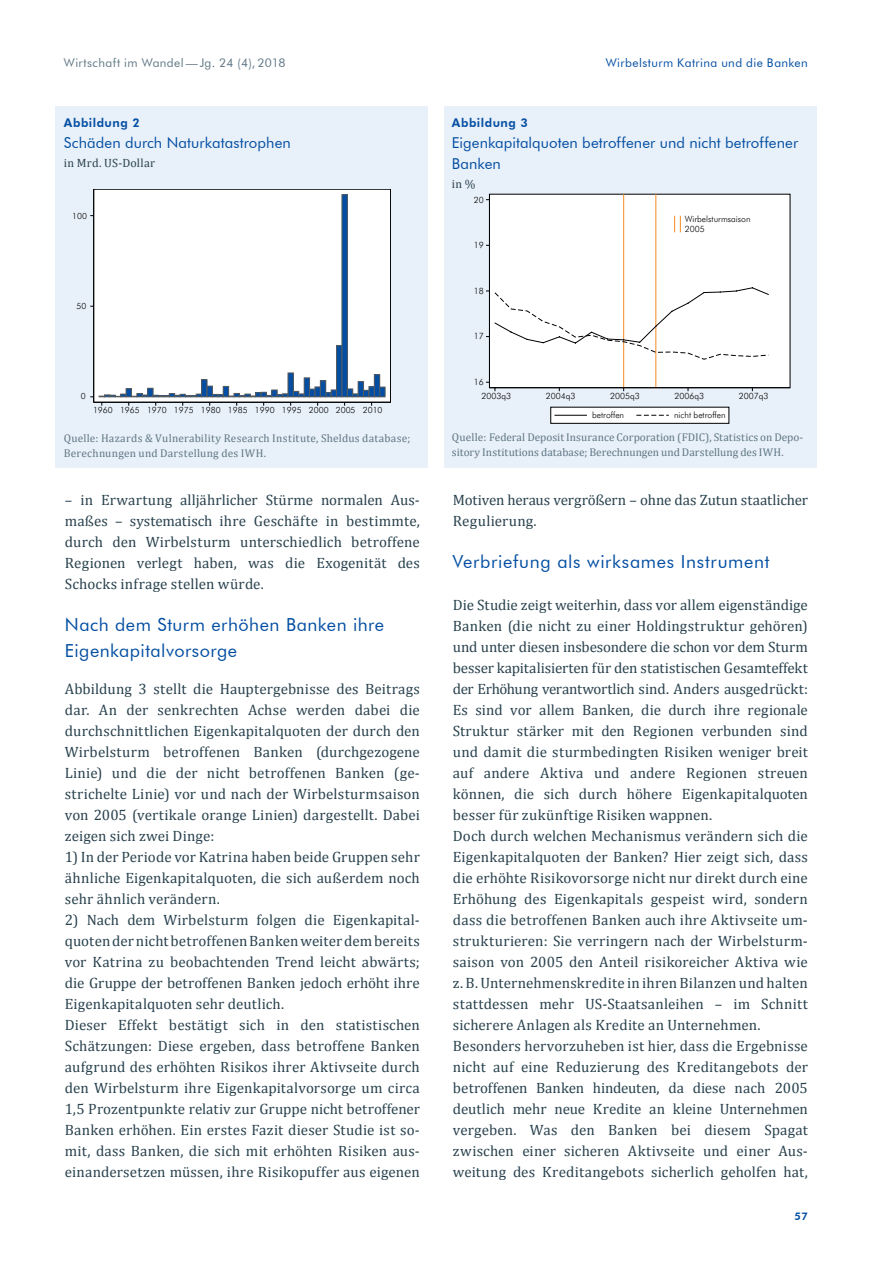
<style>
.page{position:relative;width:893px;height:1263px;background:#fff}
.page>*{position:absolute;margin:0;border:0;box-sizing:border-box;transform-origin:0 0}
.t1{font:18px/25.5px "Futura BT";letter-spacing:.03em;color:#034ea2}
.t2{font:15px/21px "Cambria";letter-spacing:.005em;color:#29424e;text-align:justify}
.t3{font:15px/21px "Futura BT";letter-spacing:.005em;color:#034ea2}
.t4{font:12px "Futura BT";letter-spacing:.035em;color:#5f7784}
.t5{font:12px "Futura BT";letter-spacing:.035em;color:#034ea2}
.t6{font:800 12px "Futura BT";letter-spacing:.045em;color:#034ea2}
.t7{font:12px "Cambria";letter-spacing:.025em;color:#29424e}
.t8{font:11.25px/15px "Cambria";letter-spacing:.01em;color:#5f7784}
.t9{font:800 10.5px "Futura BT";color:#034ea2}
.t10{font:300 8.7px/10.4px "Futura BT";color:#000}
.t11{font:300 8.55px "Futura BT";color:#000}
</style>
<div class="page">
<div style="left:55px;top:106px;width:372px;height:362px;background:#e8f0f9"></div>
<div style="left:94px;top:189px;width:297px;height:213px;background:#fff"></div>
<div style="left:93px;top:189px;width:298px;height:213px;border:1px solid #000"></div>
<svg style="left:126px;top:388px;width:6px;height:5px"></svg>
<svg style="left:148px;top:388px;width:5px;height:5px"></svg>
<svg style="left:202px;top:380px;width:5px;height:17px"></svg>
<svg style="left:207px;top:386px;width:5px;height:11px"></svg>
<svg style="left:223px;top:386px;width:6px;height:11px"></svg>
<svg style="left:288px;top:373px;width:5px;height:17px"></svg>
<svg style="left:304px;top:378px;width:6px;height:19px"></svg>
<svg style="left:309px;top:389px;width:6px;height:8px"></svg>
<svg style="left:315px;top:387px;width:5px;height:10px"></svg>
<svg style="left:320px;top:381px;width:6px;height:16px"></svg>
<svg style="left:326px;top:393px;width:5px;height:4px"></svg>
<svg style="left:331px;top:390px;width:5px;height:7px"></svg>
<svg style="left:336px;top:345px;width:6px;height:52px"></svg>
<svg style="left:342px;top:195px;width:5px;height:202px"></svg>
<svg style="left:347px;top:389px;width:6px;height:8px"></svg>
<svg style="left:353px;top:394px;width:5px;height:3px"></svg>
<svg style="left:358px;top:381px;width:6px;height:16px"></svg>
<div style="left:363px;top:390px;width:6px;height:7px;background:#545a5f"></div>
<svg style="left:369px;top:387px;width:5px;height:10px"></svg>
<svg style="left:374px;top:375px;width:6px;height:22px"></svg>
<svg style="left:380px;top:387px;width:5px;height:10px"></svg>
<hr style="left:93px;top:189px;width:1px;height:213px;background:#000">
<hr style="left:94px;top:402px;width:297px;height:1px;background:#000">
<svg style="left:90px;top:393px;width:112px;height:13px"></svg>
<svg style="left:209px;top:394px;width:14px;height:12px"></svg>
<svg style="left:229px;top:390px;width:75px;height:16px"></svg>
<svg style="left:364px;top:390px;width:8px;height:16px"></svg>
<div style="left:444px;top:106px;width:372px;height:362px;background:#e8f0f9"></div>
<div style="left:489px;top:194px;width:301px;height:194px;background:#fff"></div>
<hr style="left:655px;top:194px;width:1px;height:194px;background:#f68b1f">
<hr style="left:623px;top:194px;width:1px;height:194px;background:#f68b1f">
<hr style="left:489px;top:194px;width:1px;height:194px;background:#000">
<svg style="left:486px;top:287px;width:283px;height:73px"></svg>
<hr style="left:489px;top:387px;width:301px;height:1px;background:#000">
<div style="left:550px;top:407px;width:179px;height:17px;background:#fff;border:1px solid #000"></div>
<svg style="left:636px;top:415px;width:33px;height:1px"></svg>
<hr style="left:554px;top:415px;width:33px;height:1px;background:#000">
<svg style="left:674px;top:216px;width:7px;height:16px"></svg>
<p class="t4" style="left:64px;top:55px;width:223px">Wirtschaft im Wandel—Jg. 24 (4), 2018</p>
<p class="t5" style="left:606px;top:55px;width:204px">Wirbelsturm Katrina und die Banken</p>
<p class="t6" style="left:64px;top:115px;width:77px">Abbildung 2</p>
<p class="t3" style="left:64px;top:132px;width:229px">Schäden durch Naturkatastrophen</p>
<p class="t7" style="left:64px;top:156px;width:93px">in Mrd. US-Dollar</p>
<p class="t6" style="left:452px;top:115px;width:77px">Abbildung 3</p>
<p class="t3" style="left:452px;top:132px;width:348px">Eigenkapitalquoten betroffener und nicht betroffener<br>Banken</p>
<p class="t7" style="left:452px;top:177px;width:25px">in %</p>
<p class="t10" style="left:474px;top:195px;width:11px">20</p>
<p class="t11" style="left:72px;top:211px;width:16px">100</p>
<p class="t10" style="left:685px;top:214px;width:67px">Wirbelsturmsaison<br>2005</p>
<p class="t10" style="left:474px;top:239px;width:11px">19</p>
<p class="t10" style="left:474px;top:286px;width:11px">18</p>
<p class="t11" style="left:77px;top:301px;width:11px">50</p>
<p class="t10" style="left:474px;top:331px;width:11px">17</p>
<p class="t10" style="left:474px;top:377px;width:11px">16</p>
<p class="t11" style="left:81px;top:391px;width:6px">0</p>
<p class="t11" style="left:93px;top:405px;width:291px">1960 1965 1970 1975 1980 1985 1990 1995 2000 2005 2010</p>
<p class="t10" style="left:481px;top:391px;width:31px">2003q3</p>
<p class="t10" style="left:546px;top:391px;width:31px">2004q3</p>
<p class="t10" style="left:610px;top:391px;width:31px">2005q3</p>
<p class="t10" style="left:674px;top:391px;width:31px">2006q3</p>
<p class="t10" style="left:739px;top:391px;width:31px">2007q3</p>
<p class="t10" style="left:592px;top:410px;width:34px">betroffen</p>
<p class="t10" style="left:674px;top:410px;width:53px">nicht betroffen</p>
<p class="t8" style="left:64px;top:430px;width:348px">Quelle: Hazards &amp; Vulnerability Research Institute, Sheldus database;<br>Berechnungen und Darstellung des IWH.</p>
<p class="t8" style="left:452px;top:430px;width:353px">Quelle: Federal Deposit Insurance Corporation (FDIC), Statistics on Depo&shy;sitory Institutions database; Berechnungen und Darstellung des IWH.</p>
<p class="t2" style="left:65px;top:489px;width:357px">– in Erwartung alljährlicher Stürme normalen Aus&shy;maßes – systematisch ihre Geschäfte in bestimmte, durch den Wirbelsturm unterschiedlich betroffene Regionen verlegt haben, was die Exogenität des Schocks infrage stellen würde.</p>
<p class="t1" style="left:65px;top:612px;width:321px">Nach dem Sturm erhöhen Banken ihre<br>Eigenkapitalvorsorge</p>
<p class="t2" style="left:65px;top:678px;width:357px">Abbildung 3 stellt die Hauptergebnisse des Beitrags dar. An der senkrechten Achse werden dabei die durchschnittlichen Eigenkapitalquoten der durch den Wirbelsturm betroffenen Banken (durchgezogene Linie) und die der nicht betroffenen Banken (ge&shy;strichelte Linie) vor und nach der Wirbelsturmsaison von 2005 (vertikale orange Linien) dargestellt. Dabei zeigen sich zwei Dinge:</p>
<p class="t2" style="left:65px;top:846px;width:357px">1) In der Periode vor Katrina haben beide Gruppen sehr ähnliche Eigenkapitalquoten, die sich außerdem noch sehr ähnlich verändern.</p>
<p class="t2" style="left:65px;top:909px;width:357px;text-align:left">2) Nach dem Wirbelsturm folgen die Eigenkapital&shy;quoten der nicht betroffenen Banken weiter dem bereits vor Katrina zu beobachtenden Trend leicht abwärts; die Gruppe der betroffenen Banken jedoch erhöht ihre Eigenkapitalquoten sehr deutlich.<br>Dieser Effekt bestätigt sich in den statistischen Schätzungen: Diese ergeben, dass betroffene Banken aufgrund des erhöhten Risikos ihrer Aktivseite durch den Wirbelsturm ihre Eigenkapitalvorsorge um circa 1,5 Prozentpunkte relativ zur Gruppe nicht betroffener Banken erhöhen. Ein erstes Fazit dieser Studie ist so&shy;mit, dass Banken, die sich mit erhöhten Risiken aus&shy;einandersetzen müssen, ihre Risikopuffer aus eigenen</p>
<p class="t2" style="left:453px;top:489px;width:357px">Motiven heraus vergrößern – ohne das Zutun staatlicher<br>Regulierung.</p>
<p class="t1" style="left:453px;top:549px;width:318px">Verbriefung als wirksames Instrument</p>
<p class="t2" style="left:453px;top:594px;width:357px;text-align:left">Die Studie zeigt weiterhin, dass vor allem eigenständige Banken (die nicht zu einer Holdingstruktur gehören) und unter diesen insbesondere die schon vor dem Sturm besser kapitalisierten für den statistischen Gesamteffekt der Erhöhung verantwortlich sind. Anders ausgedrückt:<br>Es sind vor allem Banken, die durch ihre regionale Struktur stärker mit den Regionen verbunden sind und damit die sturmbedingten Risiken weniger breit auf andere Aktiva und andere Regionen streuen können, die sich durch höhere Eigenkapitalquoten besser für zukünftige Risiken wappnen.<br>Doch durch welchen Mechanismus verändern sich die Eigenkapitalquoten der Banken? Hier zeigt sich, dass die erhöhte Risikovorsorge nicht nur direkt durch eine Erhöhung des Eigenkapitals gespeist wird, sondern dass die betroffenen Banken auch ihre Aktivseite um&shy;strukturieren: Sie verringern nach der Wirbelsturm&shy;saison von 2005 den Anteil risikoreicher Aktiva wie z. B. Unternehmenskredite in ihren Bilanzen und halten stattdessen mehr US-Staatsanleihen – im Schnitt sicherere Anlagen als Kredite an Unternehmen.<br>Besonders hervorzuheben ist hier, dass die Ergebnisse nicht auf eine Reduzierung des Kreditangebots der betroffenen Banken hindeuten, da diese nach 2005 deutlich mehr neue Kredite an kleine Unternehmen vergeben. Was den Banken bei diesem Spagat zwischen einer sicheren Aktivseite und einer Aus&shy;weitung des Kreditangebots sicherlich geholfen hat,</p>
<p class="t9" style="left:795px;top:1210px;width:15px">57</p>
</div>
